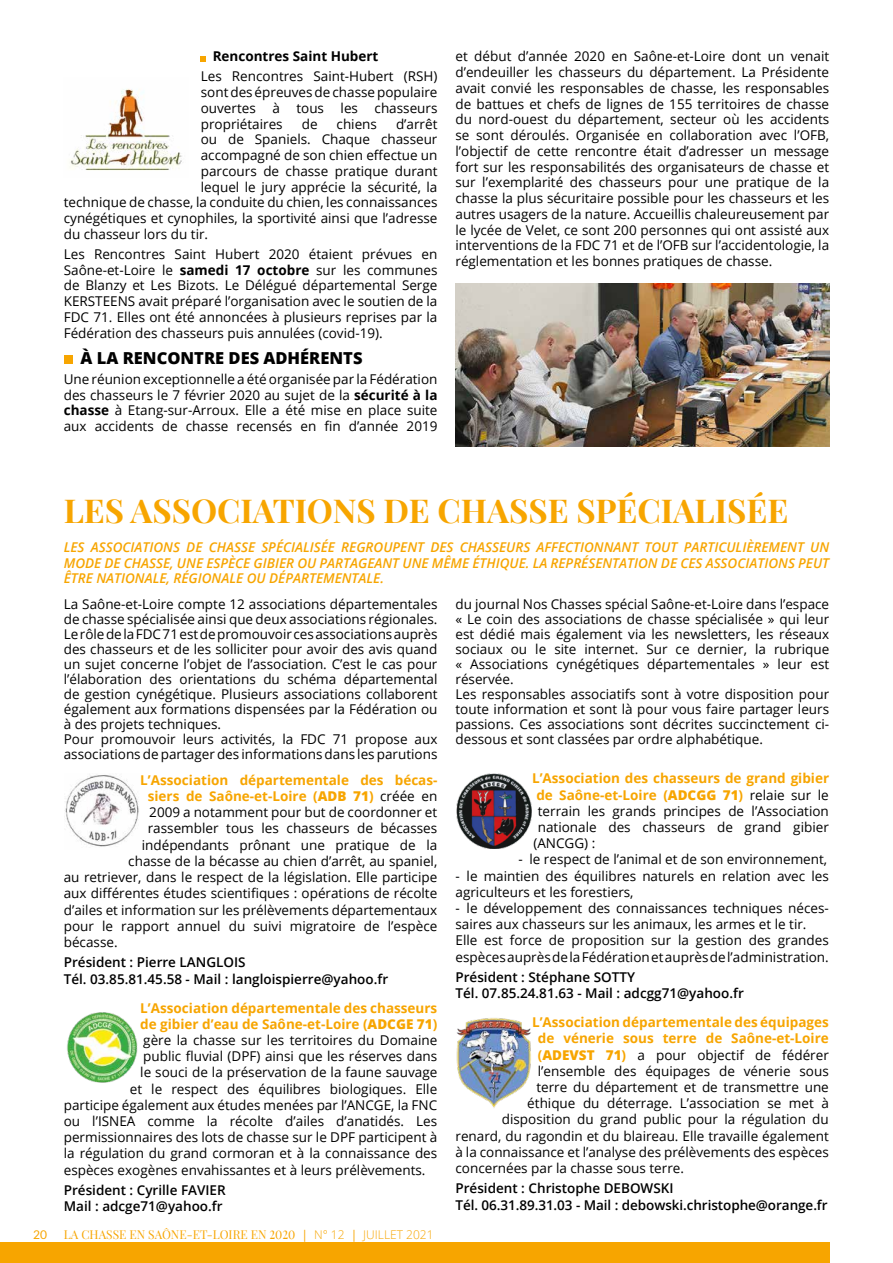
<style>
.page{position:relative;width:893px;height:1263px;background:#fff}
.page>*{position:absolute;margin:0;border:0;box-sizing:border-box;transform-origin:0 0}
.t1{font:700 33px "Playfair Display";color:#f7a500}
.t2{font:800 16.5px "Open Sans";color:#000}
.t3{font:13.5px/15.8px "Open Sans";color:#000;text-align:justify}
.t4{font:700 13.5px "Open Sans";color:#f7a500}
.t5{font:600 13.5px/16.2px "Open Sans";color:#000}
.t6{font:italic 600 13.5px/15.8px "Open Sans";color:#f7a500;text-align:justify}
.t7{font:700 13.5px "Open Sans";color:#000}
.t8{font:12px "Playfair Display";color:#f7a500}
.t9{font:12px "Lato";color:#f7a500}
.s1{font-weight:700}
.s2{font-weight:800}
.s3{font-weight:400;color:#000}
.s4{font-weight:700;color:#f7a500}
.s5{font-weight:800;color:#f7a500}
.s6{font-size:16.2px}
.s7{font-family:"Open Sans"}
.s8{font-family:"Open Sans";font-weight:300}
</style>
<div class="page">
<div style="left:0;top:1242px;width:829px;height:21px;background:#f7a500"></div>
<svg style="left:201px;top:56px;width:5px;height:5px"></svg>
<div style="left:64px;top:355px;width:8px;height:9px;background:#f7a500"></div>
<img style="left:65px;top:775px;width:74px;height:72px">
<img style="left:67px;top:1012px;width:71px;height:71px">
<img style="left:456px;top:773px;width:75px;height:75px">
<img style="left:456px;top:1018px;width:75px;height:90px">
<img style="left:70px;top:89px;width:112px;height:82px">
<img style="left:455px;top:283px;width:374px;height:163px">
<p class="t7" style="left:213px;top:47px;width:167px">Rencontres Saint Hubert</p>
<p class="t3" style="left:201px;top:68px;width:238px">Les Rencontres Saint-Hubert (RSH) sont des épreuves de chasse populaire ouvertes à tous les chasseurs propriétaires</p>
<p class="t3" style="left:302px;top:116px;width:17px">de</p>
<p class="t3" style="left:337px;top:116px;width:42px">chiens</p>
<p class="t3" style="left:396px;top:116px;width:43px">d’arrêt</p>
<p class="t3" style="left:201px;top:131px;width:238px">ou de Spaniels. Chaque chasseur</p>
<p class="t3" style="left:201px;top:147px;width:238px">accompagné de son chien effectue un</p>
<p class="t3" style="left:201px;top:163px;width:238px">parcours de chasse pratique durant</p>
<p class="t3" style="left:201px;top:179px;width:238px">lequel le jury apprécie la sécurité, la</p>
<p class="t3" style="left:64px;top:194px;width:375px">technique de chasse, la conduite du chien, les connaissances</p>
<p class="t3" style="left:64px;top:210px;width:375px">cynégétiques et cynophiles, la sportivité ainsi que l’adresse</p>
<p class="t3" style="left:64px;top:226px;width:146px">du chasseur lors du tir.</p>
<p class="t3" style="left:64px;top:246px;width:375px">Les Rencontres Saint Hubert 2020 étaient prévues en Saône-et-Loire le <span class="s1">samedi 17 octobre</span> sur les communes de Blanzy et Les Bizots. Le Délégué départemental Serge KERSTEENS avait préparé l’organisation avec le soutien de la FDC 71. Elles ont été annoncées à plusieurs reprises par la Fédération des chasseurs puis annulées (covid-19).</p>
<p class="t2" style="left:81px;top:345px;width:284px">À LA RENCONTRE DES ADHÉRENTS</p>
<p class="t3" style="left:64px;top:371px;width:375px">Une réunion exceptionnelle a été organisée par la Fédération des chasseurs le 7 février 2020 au sujet de la <span class="s1">sécurité à la chasse</span> à Etang-sur-Arroux. Elle a été mise en place suite aux accidents de chasse recensés en fin d’année 2019</p>
<p class="t3" style="left:455px;top:48px;width:375px">et début d’année 2020 en Saône-et-Loire dont un venait d’endeuiller les chasseurs du département. La Présidente avait convié les responsables de chasse, les responsables de battues et chefs de lignes de 155 territoires de chasse du nord-ouest du département, secteur où les accidents se sont déroulés. Organisée en collaboration avec l’OFB, l’objectif de cette rencontre était d’adresser un message fort sur les responsabilités des organisateurs de chasse et sur l’exemplarité des chasseurs pour une pratique de la chasse la plus sécuritaire possible pour les chasseurs et les autres usagers de la nature. Accueillis chaleureusement par le lycée de Velet, ce sont 200 personnes qui ont assisté aux interventions de la FDC 71 et de l’OFB sur l’accidentologie, la réglementation et les bonnes pratiques de chasse.</p>
<h1 class="t1" style="left:64px;top:485px;width:726px">LES ASSOCIATIONS DE CHASSE SPÉCIALISÉE</h1>
<p class="t6" style="left:64px;top:539px;width:767px">LES ASSOCIATIONS DE CHASSE SPÉCIALISÉE REGROUPENT DES CHASSEURS AFFECTIONNANT TOUT PARTICULIÈREMENT UN MODE DE CHASSE, UNE ESPÈCE GIBIER OU PARTAGEANT UNE MÊME ÉTHIQUE. LA REPRÉSENTATION DE CES ASSOCIATIONS PEUT ÊTRE NATIONALE, RÉGIONALE OU DÉPARTEMENTALE.</p>
<p class="t3" style="left:64px;top:596px;width:375px;line-height:15px;text-align:left">La Saône-et-Loire compte 12 associations départementales de chasse spécialisée ainsi que deux associations régionales.<br>Le rôle de la FDC 71 est de promouvoir ces associations auprès des chasseurs et de les solliciter pour avoir des avis quand un sujet concerne l’objet de l’association. C’est le cas pour l’élaboration des orientations du schéma départemental de gestion cynégétique. Plusieurs associations collaborent également aux formations dispensées par la Fédération ou à des projets techniques.<br>Pour promouvoir leurs activités, la FDC 71 propose aux associations de partager des informations dans les parutions</p>
<p class="t3" style="left:455px;top:596px;width:375px;line-height:15px;text-align:left">du journal Nos Chasses spécial Saône-et-Loire dans l’espace « Le coin des associations de chasse spécialisée » qui leur est dédié mais également via les newsletters, les réseaux sociaux ou le site internet. Sur ce dernier, la rubrique « Associations cynégétiques départementales » leur est réservée.<br>Les responsables associatifs sont à votre disposition pour toute information et sont là pour vous faire partager leurs passions. Ces associations sont décrites succinctement ci&shy;dessous et sont classées par ordre alphabétique.</p>
<p class="t4" style="left:140px;top:770px;width:298px">L’Association départementale des bécas-</p>
<p class="t4" style="left:148px;top:787px;width:291px">siers de Saône-et-Loire (<span class="s2">ADB 71</span>) <span class="s3">créée en</span></p>
<p class="t3" style="left:149px;top:804px;width:289px">2009 a notamment pour but de coordonner et</p>
<p class="t3" style="left:148px;top:820px;width:291px">rassembler tous les chasseurs de bécasses</p>
<p class="t3" style="left:142px;top:836px;width:297px">indépendants prônant une pratique de la</p>
<p class="t3" style="left:128px;top:853px;width:311px">chasse de la bécasse au chien d’arrêt, au spaniel,</p>
<p class="t3" style="left:64px;top:869px;width:375px">au retriever, dans le respect de la législation. Elle participe</p>
<p class="t3" style="left:64px;top:885px;width:375px">aux différentes études scientifiques : opérations de récolte</p>
<p class="t3" style="left:64px;top:901px;width:375px">d’ailes et information sur les prélèvements départementaux</p>
<p class="t3" style="left:64px;top:917px;width:375px">pour le rapport annuel du suivi migratoire de l’espèce</p>
<p class="t3" style="left:64px;top:934px;width:55px">bécasse.</p>
<p class="t5" style="left:64px;top:954px;width:326px">Président : Pierre LANGLOIS<br>Tél. 03.85.81.45.58 - Mail : langloispierre@yahoo.fr</p>
<p class="t4" style="left:140px;top:998px;width:298px">L’Association départementale des chasseurs</p>
<p class="t4" style="left:140px;top:1014px;width:299px">de gibier d’eau de Saône-et-Loire (<span class="s2">ADCGE 71</span>)</p>
<p class="t3" style="left:143px;top:1032px;width:296px">gère la chasse sur les territoires du Domaine</p>
<p class="t3" style="left:143px;top:1048px;width:296px">public fluvial (DPF) ainsi que les réserves dans</p>
<p class="t3" style="left:140px;top:1064px;width:299px">le souci de la préservation de la faune sauvage</p>
<p class="t3" style="left:130px;top:1080px;width:309px">et le respect des équilibres biologiques. Elle</p>
<p class="t3" style="left:64px;top:1096px;width:375px">participe également aux études menées par l’ANCGE, la FNC</p>
<p class="t3" style="left:64px;top:1113px;width:375px">ou l’ISNEA comme la récolte d’ailes d’anatidés. Les</p>
<p class="t3" style="left:64px;top:1129px;width:375px">permissionnaires des lots de chasse sur le DPF participent à</p>
<p class="t3" style="left:64px;top:1145px;width:375px">la régulation du grand cormoran et à la connaissance des</p>
<p class="t3" style="left:64px;top:1161px;width:363px">espèces exogènes envahissantes et à leurs prélèvements.</p>
<p class="t5" style="left:64px;top:1182px;width:164px">Président : Cyrille FAVIER<br>Mail : adcge71@yahoo.fr</p>
<p class="t4" style="left:532px;top:769px;width:299px">L’Association des chasseurs de grand gibier</p>
<p class="t4" style="left:536px;top:785px;width:294px">de Saône-et-Loire (<span class="s2">ADCGG 71</span>) <span class="s3">relaie sur le</span></p>
<p class="t3" style="left:538px;top:803px;width:293px">terrain les grands principes de l’Association</p>
<p class="t3" style="left:538px;top:819px;width:293px">nationale des chasseurs de grand gibier</p>
<p class="t3" style="left:533px;top:835px;width:63px">(ANCGG) :</p>
<p class="t3" style="left:518px;top:851px;width:310px">- le respect de l’animal et de son environnement,</p>
<p class="t3" style="left:455px;top:867px;width:375px;line-height:16.2px">- le maintien des équilibres naturels en relation avec les agriculteurs et les forestiers,</p>
<p class="t3" style="left:455px;top:899px;width:375px;line-height:16.2px;text-align:left">- le développement des connaissances techniques néces&shy;saires aux chasseurs sur les animaux, les armes et le tir.<br>Elle est force de proposition sur la gestion des grandes espèces auprès de la Fédération et auprès de l’administration.</p>
<p class="t5" style="left:455px;top:969px;width:290px">Président : Stéphane SOTTY<br>Tél. 07.85.24.81.63 - Mail : adcgg71@yahoo.fr</p>
<p class="t4" style="left:532px;top:1013px;width:298px">L’Association départementale des équipages</p>
<p class="t4" style="left:538px;top:1029px;width:293px">de vénerie sous terre de Saône-et-Loire</p>
<p class="t3" style="left:538px;top:1046px;width:293px"><span class="s4">(</span><span class="s5">ADEVST 71</span><span class="s4">)</span> a pour objectif de fédérer</p>
<p class="t3" style="left:538px;top:1063px;width:293px">l’ensemble des équipages de vénerie sous</p>
<p class="t3" style="left:536px;top:1079px;width:294px">terre du département et de transmettre une</p>
<p class="t3" style="left:527px;top:1095px;width:303px">éthique du déterrage. L’association se met à</p>
<p class="t3" style="left:502px;top:1111px;width:329px">disposition du grand public pour la régulation du</p>
<p class="t3" style="left:455px;top:1127px;width:375px">renard, du ragondin et du blaireau. Elle travaille également</p>
<p class="t3" style="left:455px;top:1144px;width:375px">à la connaissance et l’analyse des prélèvements des espèces</p>
<p class="t3" style="left:455px;top:1160px;width:230px">concernées par la chasse sous terre.</p>
<p class="t5" style="left:455px;top:1180px;width:374px">Président : Christophe DEBOWSKI<br>Tél. 06.31.89.31.03 - Mail : debowski.christophe@orange.fr</p>
<p class="t9" style="left:33px;top:1228px;width:15px">20</p>
<p class="t8" style="left:64px;top:1225px;width:371px">LA CHASSE EN SAÔNE-ET-LOIRE EN <span class="s6">2020</span> <span class="s7">|</span> <span class="s8">N° 12</span> <span class="s7">|</span> <span class="s8">JUILLET 2021</span></p>
</div>
